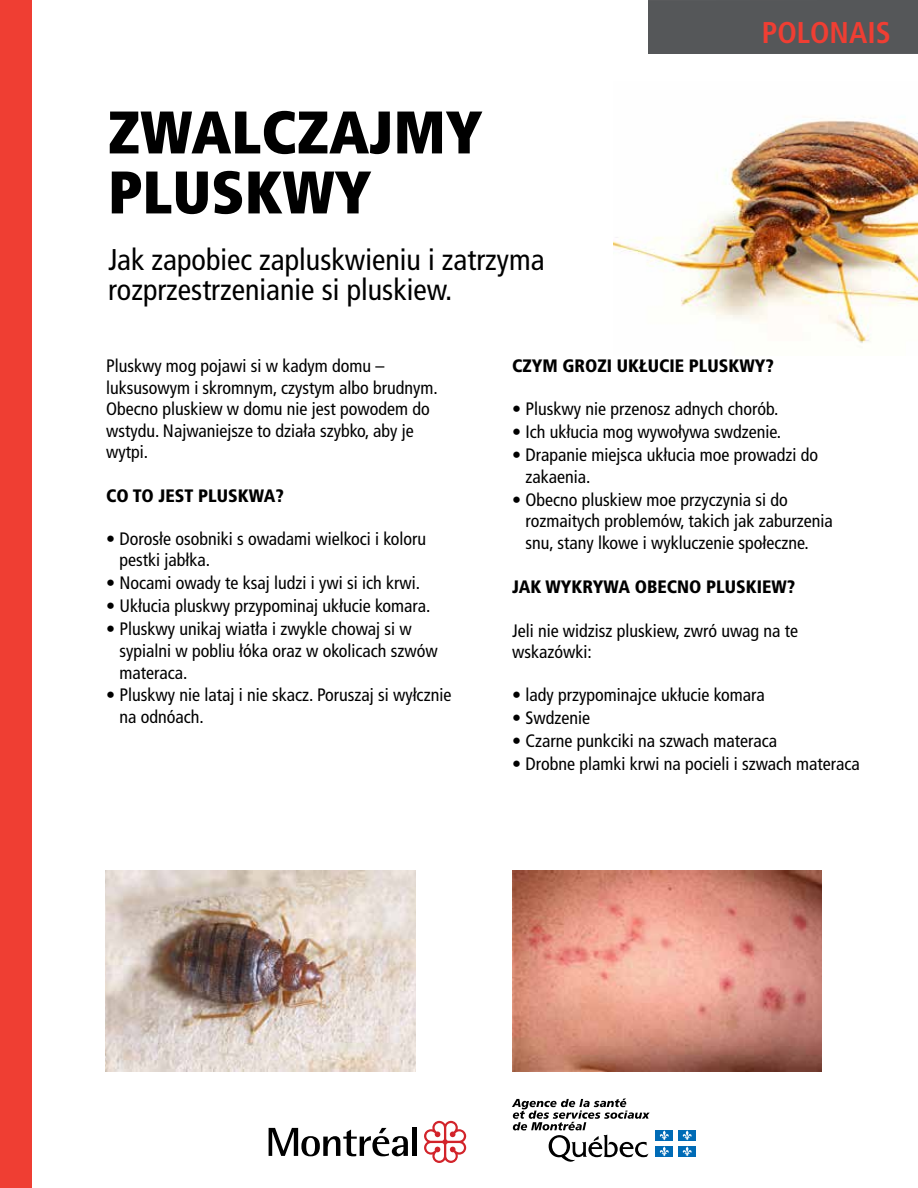
<style>
.page{position:relative;width:918px;height:1188px;background:#fff}
.page>*{position:absolute;margin:0;border:0;box-sizing:border-box;transform-origin:0 0}
.t1{font:900 condensed 60px/60px "Frutiger";color:#000}
.t2{font:condensed 30px/30px "Frutiger";color:#000}
.t3{font:700 condensed 30px "Frutiger";color:#ef3e33}
.t4{font:condensed 18px/21.6px "Frutiger";color:#000}
.t5{font:900 condensed 18px "Frutiger";color:#000}
</style>
<div class="page">
<hr style="left:917px;top:0;width:1px;height:1188px;background:#ef3e33">
<img style="left:614px;top:82px;width:304px;height:273px">
<div style="left:0;top:0;width:31px;height:1188px;background:#ef3e33"></div>
<div style="left:648px;top:0;width:270px;height:54px;background:#555759"></div>
<img style="left:105px;top:870px;width:310px;height:201px">
<img style="left:512px;top:870px;width:310px;height:201px">
<svg style="left:269px;top:1128px;width:139px;height:28px"></svg>
<div style="left:412px;top:1128px;width:5px;height:28px;background:#000"></div>
<svg style="left:424px;top:1121px;width:42px;height:42px"></svg>
<svg style="left:512px;top:1099px;width:138px;height:63px"></svg>
<div style="left:655px;top:1130px;width:18px;height:11px;background:#006bb6"></div>
<svg style="left:660px;top:1130px;width:9px;height:10px"></svg>
<div style="left:678px;top:1130px;width:18px;height:11px;background:#006bb6"></div>
<svg style="left:682px;top:1130px;width:10px;height:10px"></svg>
<div style="left:655px;top:1146px;width:18px;height:11px;background:#006bb6"></div>
<svg style="left:660px;top:1146px;width:9px;height:10px"></svg>
<div style="left:678px;top:1146px;width:18px;height:11px;background:#006bb6"></div>
<svg style="left:682px;top:1146px;width:10px;height:10px"></svg>
<h1 class="t1" style="left:108px;top:102px;width:376px">ZWALCZAJMY<br>PLUSKWY</h1>
<h2 class="t2" style="left:108px;top:245px;width:438px">Jak zapobiec zapluskwieniu i zatrzyma rozprzestrzenianie si pluskiew.</h2>
<h2 class="t3" style="left:762px;top:15px;width:130px">POLONAIS</h2>
<p class="t4" style="left:106px;top:355px;width:333px">Pluskwy mog pojawi si w kadym domu – luksusowym i skromnym, czystym albo brudnym.<br>Obecno pluskiew w domu nie jest powodem do wstydu. Najwaniejsze to działa szybko, aby je wytpi.</p>
<p class="t5" style="left:106px;top:485px;width:179px">CO TO JEST PLUSKWA?</p>
<p class="t4" style="left:120px;top:528px;width:308px;text-indent:-14px">• Dorosłe osobniki s owadami wielkoci i koloru pestki jabłka.</p>
<p class="t4" style="left:106px;top:572px;width:315px">• Nocami owady te ksaj ludzi i ywi si ich krwi.</p>
<p class="t4" style="left:106px;top:595px;width:326px">• Ukłucia pluskwy przypominaj ukłucie komara.</p>
<p class="t4" style="left:120px;top:618px;width:320px;text-indent:-14px">• Pluskwy unikaj wiatła i zwykle chowaj si w sypialni w pobliu łóka oraz w okolicach szwów materaca.</p>
<p class="t4" style="left:120px;top:685px;width:333px;text-indent:-14px">• Pluskwy nie lataj i nie skacz. Poruszaj si wyłcznie na odnóach.</p>
<p class="t5" style="left:512px;top:355px;width:263px">CZYM GROZI UKŁUCIE PLUSKWY?</p>
<p class="t4" style="left:512px;top:398px;width:268px">• Pluskwy nie przenosz adnych chorób.</p>
<p class="t4" style="left:512px;top:421px;width:271px">• Ich ukłucia mog wywoływa swdzenie.</p>
<p class="t4" style="left:526px;top:444px;width:294px;text-indent:-14px">• Drapanie miejsca ukłucia moe prowadzi do zakaenia.</p>
<p class="t4" style="left:526px;top:489px;width:309px;text-indent:-14px">• Obecno pluskiew moe przyczynia si do rozmaitych problemów, takich jak zaburzenia snu, stany lkowe i wykluczenie społeczne.</p>
<p class="t5" style="left:512px;top:576px;width:285px">JAK WYKRYWA OBECNO PLUSKIEW?</p>
<p class="t4" style="left:512px;top:620px;width:288px">Jeli nie widzisz pluskiew, zwró uwag na te wskazówki:</p>
<p class="t4" style="left:512px;top:685px;width:254px">• lady przypominajce ukłucie komara</p>
<p class="t4" style="left:512px;top:707px;width:80px">• Swdzenie</p>
<p class="t4" style="left:512px;top:730px;width:267px">• Czarne punkciki na szwach materaca</p>
<p class="t4" style="left:512px;top:753px;width:349px">• Drobne plamki krwi na pocieli i szwach materaca</p>
</div>
